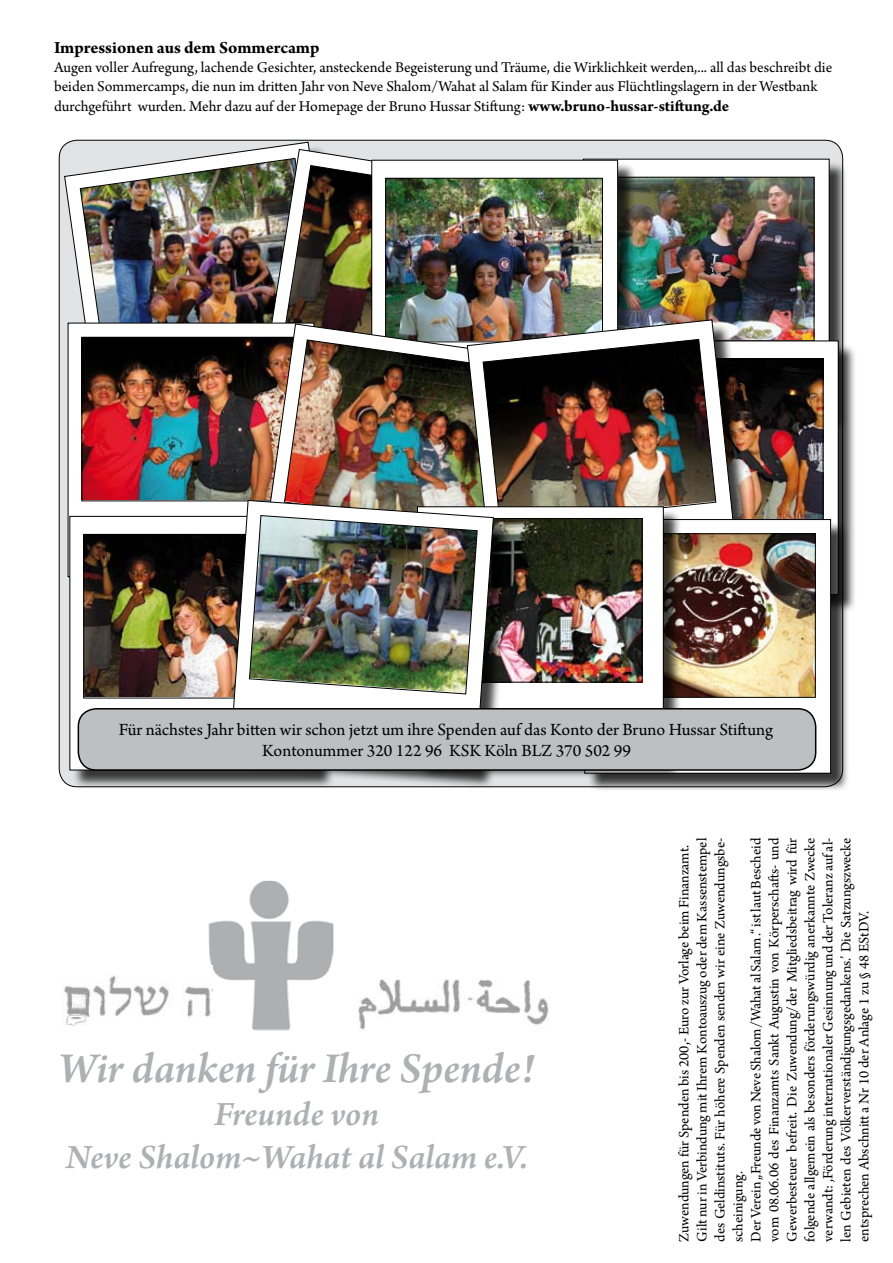
<style>
.page{position:relative;width:893px;height:1263px;background:#fff}
.page>*{position:absolute;margin:0;border:0;box-sizing:border-box;transform-origin:0 0}
.t1{font:italic 600 45px "Arno Pro";letter-spacing:-.005em;color:#afb0b2}
.t2{font:italic 600 36px/43.2px "Arno Pro";letter-spacing:-.005em;color:#afb0b2;text-align:center}
.t3{font:18px/21.6px "Arno Pro";color:#000;text-align:center}
.t4{font:700 18px "Arno Pro";letter-spacing:-.005em;color:#000}
.t5{font:15.75px/19.4px "Arno Pro";color:#000}
.t6{font:15px/18px "Arno Pro";color:#000}
.s1{font-weight:700;font-size:16.5px}
</style>
<div class="page">
<img style="left:211px;top:882px;width:121px;height:146px">
<div style="left:209px;top:880px;width:125px;height:150px;border:1px solid #fff"></div>
<img style="left:64px;top:965px;width:149px;height:63px">
<img style="left:358px;top:979px;width:191px;height:51px">
<div style="left:59px;top:140px;width:784px;height:647px;background:#e2e3e4;border-radius:18px"></div>
<svg style="left:64px;top:142px;width:257px;height:286px"></svg>
<img style="left:80px;top:158px;width:179px;height:165px">
<img style="left:259px;top:149px;width:284px;height:174px">
<img style="left:285px;top:165px;width:87px;height:159px">
<div style="left:68px;top:323px;width:246px;height:254px;background:#fff"></div>
<img style="left:84px;top:339px;width:165px;height:160px">
<div style="left:82px;top:337px;width:217px;height:164px;border:1px solid #000"></div>
<div style="left:585px;top:161px;width:263px;height:271px;background:#000;opacity:.75"></div>
<div style="left:583px;top:159px;width:246px;height:254px;background:#fff"></div>
<img style="left:636px;top:179px;width:176px;height:160px">
<div style="left:597px;top:177px;width:217px;height:164px;border:1px solid #000"></div>
<div style="left:594px;top:343px;width:263px;height:271px;background:#000;opacity:.75"></div>
<svg style="left:592px;top:341px;width:246px;height:254px;fill:#fff"></svg>
<img style="left:756px;top:361px;width:65px;height:158px">
<div style="left:374px;top:162px;width:262px;height:271px;background:#000;opacity:.75"></div>
<div style="left:372px;top:160px;width:246px;height:254px;background:#fff"></div>
<img style="left:387px;top:180px;width:214px;height:144px">
<div style="left:385px;top:178px;width:218px;height:164px;border:1px solid #000"></div>
<svg style="left:260px;top:324px;width:207px;height:15px"></svg>
<div style="left:469px;top:322px;width:287px;height:294px;background:#000;opacity:.75"></div>
<img style="left:467px;top:319px;width:272px;height:200px">
<div style="left:72px;top:518px;width:262px;height:271px;background:#000;opacity:.75"></div>
<div style="left:70px;top:516px;width:246px;height:254px;background:#fff"></div>
<img style="left:86px;top:536px;width:144px;height:160px">
<div style="left:84px;top:534px;width:217px;height:164px;border:1px solid #000"></div>
<div style="left:587px;top:522px;width:262px;height:270px;background:#000;opacity:.75"></div>
<div style="left:585px;top:519px;width:246px;height:254px;background:#fff"></div>
<img style="left:682px;top:535px;width:131px;height:160px">
<div style="left:598px;top:533px;width:217px;height:164px;border:1px solid #000"></div>
<div style="left:420px;top:509px;width:262px;height:270px;background:#000;opacity:.75"></div>
<div style="left:417px;top:507px;width:246px;height:253px;background:#fff"></div>
<div style="left:232px;top:502px;width:279px;height:287px;background:#000;opacity:.75"></div>
<svg style="left:230px;top:500px;width:264px;height:208px"></svg>
<img style="left:249px;top:339px;width:467px;height:355px">
<div style="left:78px;top:709px;width:738px;height:61px;background:#bdbfc0;border-radius:18px"></div>
<div style="left:78px;top:708px;width:738px;height:63px;border:2px solid #000;border-radius:18px"></div>
<p class="t4" style="left:54px;top:38px;width:267px">Impressionen aus dem Sommercamp</p>
<p class="t5" style="left:54px;top:59px;width:780px">Augen voller Aufregung, lachende Gesichter, ansteckende Begeisterung und Träume, die Wirklichkeit werden,... all das beschreibt die beiden Sommercamps, die nun im dritten Jahr von Neve Shalom/Wahat al Salam für Kinder aus Flüchtlingslagern in der Westbank durchgeführt wurden. Mehr dazu auf der Homepage der Bruno Hussar Stiftung: <span class="s1">www.bruno-hussar-stiftung.de</span></p>
<p class="t3" style="left:119px;top:719px;width:656px">Für nächstes Jahr bitten wir schon jetzt um ihre Spenden auf das Konto der Bruno Hussar Stiftung<br>Kontonummer 320 122 96 KSK Köln BLZ 370 502 99</p>
<h1 class="t1" style="left:59px;top:1042px;width:477px">Wir danken für Ihre Spende!</h1>
<h2 class="t2" style="left:66px;top:1094px;width:463px">Freunde von<br>Neve Shalom~Wahat al Salam e.V.</h2>
<p class="t6" style="left:676px;top:1242px;width:405px;rotate:-90deg">Zuwendungen für Spenden bis 200,- Euro zur Vorlage beim Finanzamt.<br>Gilt nur in Verbindung mit Ihrem Kontoauszug oder dem Kassenstempel des Geldinstituts. Für höhere Spenden senden wir eine Zuwendungsbe&shy;scheinigung.<br>Der Verein „Freunde von Neve Shalom/Wahat al Salam .“ ist laut Bescheid vom 08.06.06 des Finanzamts Sankt Augustin von Körperschafts- und Gewerbesteuer befreit. Die Zuwendung/der Mitgliedsbeitrag wird für folgende allgemein als besonders förderungswürdig anerkannte Zwecke verwandt: ‚Förderung internationaler Gesinnung und der Toleranz auf al&shy;len Gebieten des Völkerverständigungsgedankens.’ Die Satzungszwecke entsprechen Abschnitt a Nr 10 der Anlage 1 zu § 48 EStDV.</p>
</div>
